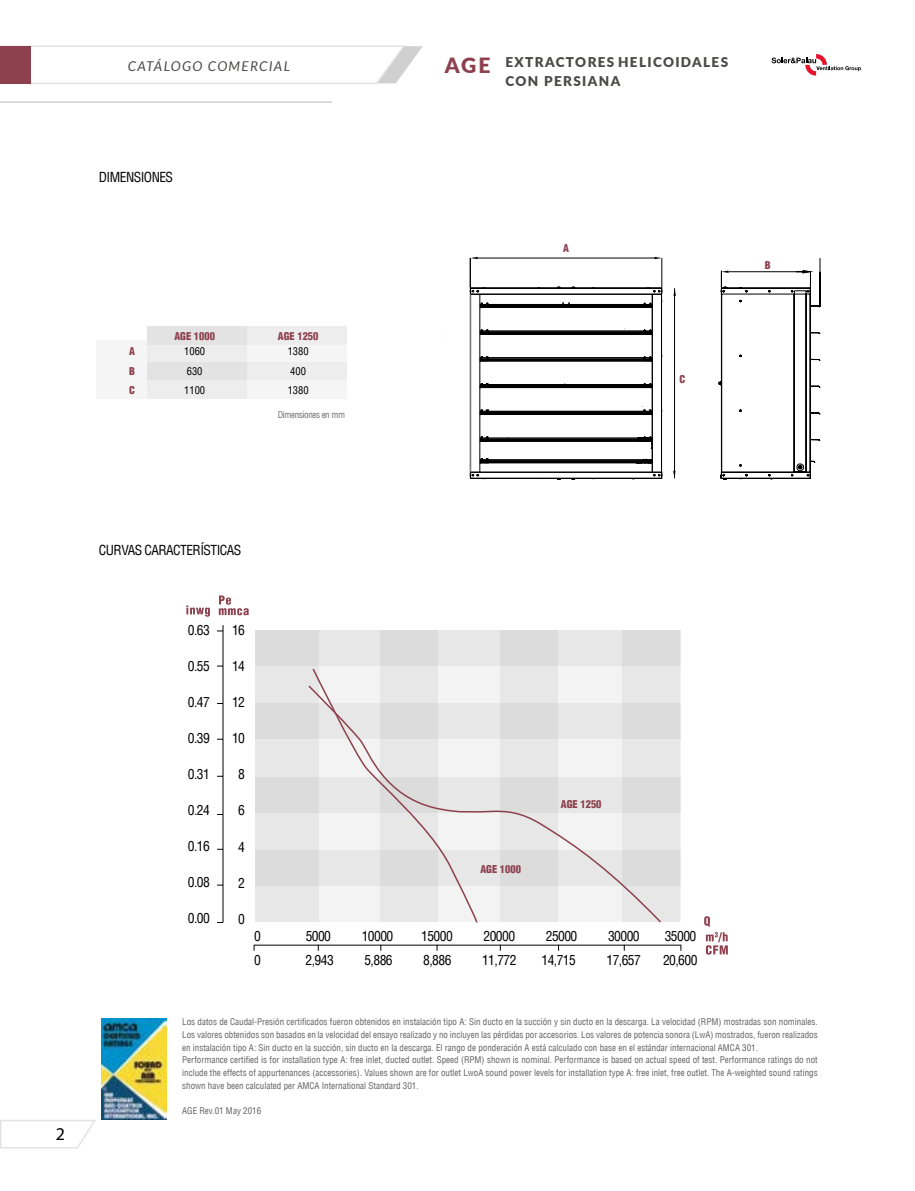
<style>
.page{position:relative;width:915px;height:1191px;background:#fff}
.page>*{position:absolute;margin:0;border:0;box-sizing:border-box;transform-origin:0 0}
.t1{font:900 21px "Lato";color:#8d404d}
.t2{font:18px "Myriad Pro";color:#000}
.t3{font:condensed 13.5px "Helvetica LT";letter-spacing:-.04em;color:#000}
.t4{font:900 13.5px/19.2px "Lato";letter-spacing:.1em;color:#4a4a49}
.t5{font:italic 13.5px "Lato";letter-spacing:.1em;color:#4a4a49}
.t6{font:900 condensed 10.5px/19.5px "Helvetica LT";color:#8d404d;text-align:justify}
.t7{font:condensed 10.5px/19.5px "Helvetica LT";color:#000}
.t8{font:condensed 9px/12.8px "Helvetica LT";color:#646363}
.t9{font:condensed 9px "Helvetica LT";letter-spacing:-.04em;color:#706f6f}
</style>
<div class="page">
<svg style="left:771px;top:54px;width:89px;height:22px"></svg>
<svg style="left:0;top:45px;width:422px;height:39px"></svg>
<svg style="left:0;top:1120px;width:96px;height:29px"></svg>
<hr style="left:0;top:101px;width:332px;height:2px;background:#d0d0d0">
<div style="left:255px;top:630px;width:64px;height:292px;background:#e7e7e7"></div>
<div style="left:500px;top:630px;width:58px;height:292px;background:#e7e7e7"></div>
<div style="left:622px;top:630px;width:57px;height:292px;background:#e7e7e7"></div>
<div style="left:255px;top:630px;width:425px;height:36px;background:#dcdcdc"></div>
<div style="left:255px;top:703px;width:425px;height:36px;background:#dcdcdc"></div>
<div style="left:255px;top:776px;width:425px;height:36px;background:#dcdcdc"></div>
<div style="left:255px;top:849px;width:425px;height:36px;background:#dcdcdc"></div>
<div style="left:0;top:46px;width:31px;height:37px;background:#8d404d"></div>
<img style="left:101px;top:1018px;width:66px;height:101px">
<svg style="left:470px;top:287px;width:7px;height:192px"></svg>
<svg style="left:477px;top:258px;width:343px;height:221px"></svg>
<svg style="left:470px;top:257px;width:7px;height:2px"></svg>
<svg style="left:654px;top:257px;width:7px;height:2px"></svg>
<svg style="left:721px;top:270px;width:7px;height:3px"></svg>
<svg style="left:802px;top:270px;width:8px;height:3px"></svg>
<div style="left:96px;top:340px;width:51px;height:59px;background:#f5f5f5"></div>
<div style="left:147px;top:326px;width:100px;height:73px;background:#ededed"></div>
<div style="left:247px;top:326px;width:99px;height:73px;background:#f5f5f5"></div>
<div style="left:147px;top:326px;width:100px;height:19px;background:#e3e3e3"></div>
<div style="left:247px;top:326px;width:99px;height:19px;background:#ededed"></div>
<div style="left:147px;top:362px;width:100px;height:18px;background:#e3e3e3"></div>
<div style="left:247px;top:362px;width:99px;height:18px;background:#ededed"></div>
<svg style="left:219px;top:595px;width:30px;height:20px"></svg>
<svg style="left:186px;top:605px;width:24px;height:11px"></svg>
<svg style="left:704px;top:916px;width:23px;height:38px"></svg>
<hr style="left:470px;top:258px;width:1px;height:30px;background:#000">
<hr style="left:674px;top:288px;width:1px;height:190px;background:#000">
<svg style="left:307px;top:684px;width:355px;height:239px"></svg>
<svg style="left:311px;top:667px;width:166px;height:256px"></svg>
<hr style="left:222px;top:625px;width:1px;height:297px;background:#000">
<hr style="left:254px;top:944px;width:426px;height:1px;background:#000">
<h3 class="t5" style="left:128px;top:59px;width:164px">CATÁLOGO COMERCIAL</h3>
<h3 class="t4" style="left:505px;top:52px;width:224px">EXTRACTORES HELICOIDALES<br>CON PERSIANA</h3>
<h1 class="t1" style="left:444px;top:50px;width:47px">AGE</h1>
<h3 class="t3" style="left:99px;top:169px;width:76px">DIMENSIONES</h3>
<p class="t6" style="left:174px;top:326px;width:42px">AGE 1000</p>
<p class="t6" style="left:278px;top:326px;width:42px">AGE 1250</p>
<p class="t6" style="left:129px;top:342px;width:7px">A B C</p>
<p class="t7" style="left:184px;top:342px;width:22px">1060<br>630<br>1100</p>
<p class="t7" style="left:287px;top:342px;width:22px">1380<br>400<br>1380</p>
<p class="t9" style="left:277px;top:409px;width:69px">Dimensiones en mm</p>
<p class="t6" style="left:563px;top:238px;width:7px">A</p>
<p class="t6" style="left:679px;top:369px;width:7px">C</p>
<p class="t6" style="left:764px;top:256px;width:7px">B</p>
<h2 class="t2" style="left:56px;top:1122px;width:11px">2</h2>
<h3 class="t3" style="left:99px;top:541px;width:144px">CURVAS CARACTERÍSTICAS</h3>
<h3 class="t3" style="left:188px;top:622px;width:24px">0.63</h3>
<h3 class="t3" style="left:188px;top:658px;width:24px">0.55</h3>
<h3 class="t3" style="left:188px;top:694px;width:24px">0.47</h3>
<h3 class="t3" style="left:188px;top:730px;width:24px">0.39</h3>
<h3 class="t3" style="left:188px;top:766px;width:24px">0.31</h3>
<h3 class="t3" style="left:188px;top:802px;width:24px">0.24</h3>
<h3 class="t3" style="left:188px;top:838px;width:24px">0.16</h3>
<h3 class="t3" style="left:188px;top:874px;width:24px">0.08</h3>
<h3 class="t3" style="left:188px;top:910px;width:24px">0.00</h3>
<h3 class="t3" style="left:232px;top:622px;width:14px">16</h3>
<h3 class="t3" style="left:232px;top:658px;width:14px">14</h3>
<h3 class="t3" style="left:232px;top:694px;width:14px">12</h3>
<h3 class="t3" style="left:232px;top:730px;width:14px">10</h3>
<h3 class="t3" style="left:238px;top:766px;width:8px">8</h3>
<h3 class="t3" style="left:238px;top:802px;width:8px">6</h3>
<h3 class="t3" style="left:238px;top:838px;width:8px">4</h3>
<h3 class="t3" style="left:238px;top:874px;width:8px">2</h3>
<h3 class="t3" style="left:238px;top:910px;width:8px">0</h3>
<p class="t6" style="left:480px;top:859px;width:42px">AGE 1000</p>
<p class="t6" style="left:560px;top:794px;width:42px">AGE 1250</p>
<h3 class="t3" style="left:254px;top:927px;width:8px">0</h3>
<h3 class="t3" style="left:305px;top:927px;width:27px">5000</h3>
<h3 class="t3" style="left:361px;top:927px;width:33px">10000</h3>
<h3 class="t3" style="left:421px;top:927px;width:33px">15000</h3>
<h3 class="t3" style="left:483px;top:927px;width:33px">20000</h3>
<h3 class="t3" style="left:545px;top:927px;width:33px">25000</h3>
<h3 class="t3" style="left:608px;top:927px;width:33px">30000</h3>
<h3 class="t3" style="left:664px;top:927px;width:33px">35000</h3>
<h3 class="t3" style="left:254px;top:951px;width:8px">0</h3>
<h3 class="t3" style="left:305px;top:951px;width:30px">2,943</h3>
<h3 class="t3" style="left:364px;top:951px;width:30px">5,886</h3>
<h3 class="t3" style="left:423px;top:951px;width:30px">8,886</h3>
<h3 class="t3" style="left:482px;top:951px;width:36px">11,772</h3>
<h3 class="t3" style="left:541px;top:951px;width:36px">14,715</h3>
<h3 class="t3" style="left:606px;top:951px;width:36px">17,657</h3>
<h3 class="t3" style="left:662px;top:951px;width:36px">20,600</h3>
<p class="t8" style="left:182px;top:1015px;width:636px">Los datos de Caudal-Presión certificados fueron obtenidos en instalación tipo A: Sin ducto en la succión y sin ducto en la descarga. La velocidad (RPM) mostradas son nominales.<br>Los valores obtenidos son basados en la velocidad del ensayo realizado y no incluyen las pérdidas por accesorios. Los valores de potencia sonora (LwA) mostrados, fueron realizados en instalación tipo A: Sin ducto en la succión, sin ducto en la descarga. El rango de ponderación A está calculado con base en el estándar internacional AMCA 301.<br>Performance certified is for installation type A: free inlet, ducted outlet. Speed (RPM) shown is nominal. Performance is based on actual speed of test. Performance ratings do not include the effects of appurtenances (accessories). Values shown are for outlet LwoA sound power levels for installation type A: free inlet, free outlet. The A-weighted sound ratings shown have been calculated per AMCA International Standard 301.</p>
<p class="t8" style="left:182px;top:1104px;width:80px">AGE Rev.01 May 2016</p>
</div>
